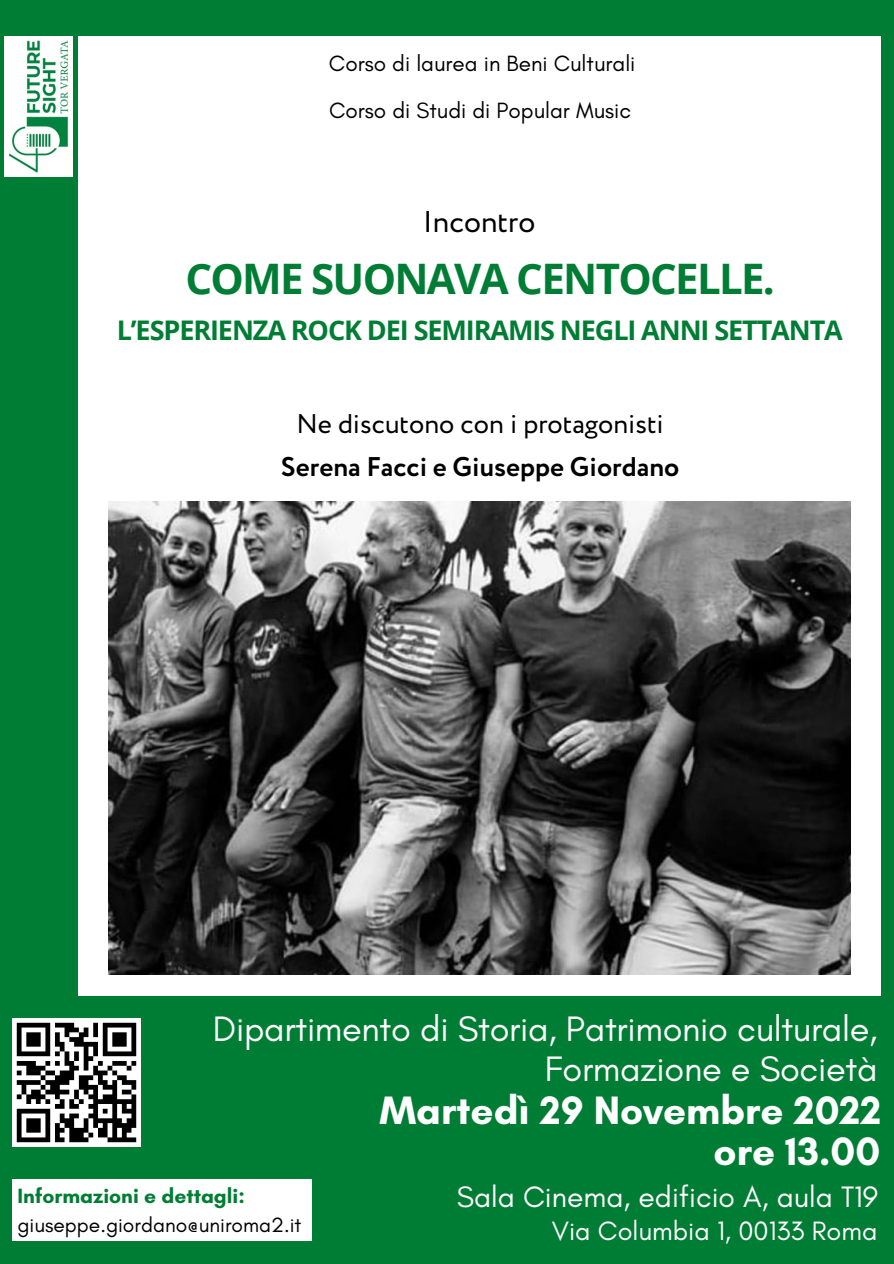
<style>
.page{position:relative;width:894px;height:1264px;background:#fff}
.page>*{position:absolute;margin:0;border:0;box-sizing:border-box;transform-origin:0 0}
.t1{font:700 42px "Open Sans";letter-spacing:-.04em;color:#007d34}
.t2{font:700 40.35px/41.1px "Glacial Indifference";color:#fff;text-align:right}
.t3{font:36px/40.5px "Glacial Indifference";letter-spacing:-.01em;color:#fff;text-align:right}
.t4{font:30px "Glacial Indifference";color:#fff}
.t5{font:30px "Circe";color:#000}
.t6{font:700 27px "Open Sans";letter-spacing:-.04em;color:#007d34}
.t7{font:700 27px "Circe";color:#000}
.t8{font:27px "Circe";color:#000}
.t9{font:27px "Glacial Indifference";color:#fff}
.t10{font:22.5px/47.5px "Glacial Indifference";color:#000}
.t11{font:21px "Glacial Indifference";color:#000}
.t12{font:700 21px "Glacial Indifference";color:#007d34}
</style>
<div class="page">
<div style="left:0;top:0;width:893px;height:1263px;background:#007d34"></div>
<div style="left:78px;top:37px;width:802px;height:959px;background:#fff"></div>
<div style="left:12px;top:1179px;width:300px;height:62px;background:#fff"></div>
<img style="left:4px;top:36px;width:69px;height:141px">
<img style="left:12px;top:1018px;width:129px;height:128px">
<img style="left:109px;top:501px;width:740px;height:473px">
<p class="t10" style="left:329px;top:39px;width:308px">Corso di laurea in Beni Culturali<br>Corso di Studi di Popular Music</p>
<p class="t5" style="left:423px;top:201px;width:114px">Incontro</p>
<p class="t1" style="left:185px;top:249px;width:591px">COME SUONAVA CENTOCELLE.</p>
<p class="t6" style="left:117px;top:311px;width:727px">L’ESPERIENZA ROCK DEI SEMIRAMIS NEGLI ANNI SETTANTA</p>
<p class="t8" style="left:296px;top:405px;width:369px">Ne discutono con i protagonisti</p>
<p class="t7" style="left:281px;top:448px;width:400px">Serena Facci e Giuseppe Giordano</p>
<p class="t3" style="left:213px;top:1007px;width:666px">Dipartimento di Storia, Patrimonio culturale,<br>Formazione e Società</p>
<p class="t2" style="left:379px;top:1089px;width:503px">Martedì 29 Novembre 2022 ore 13.00</p>
<p class="t4" style="left:456px;top:1178px;width:423px">Sala Cinema, edificio A, aula T19</p>
<p class="t9" style="left:551px;top:1214px;width:327px">Via Columbia 1, 00133 Roma</p>
<p class="t12" style="left:17px;top:1182px;width:229px">Informazioni e dettagli:</p>
<p class="t11" style="left:17px;top:1211px;width:285px">giuseppe.giordano@uniroma2.it</p>
</div>
